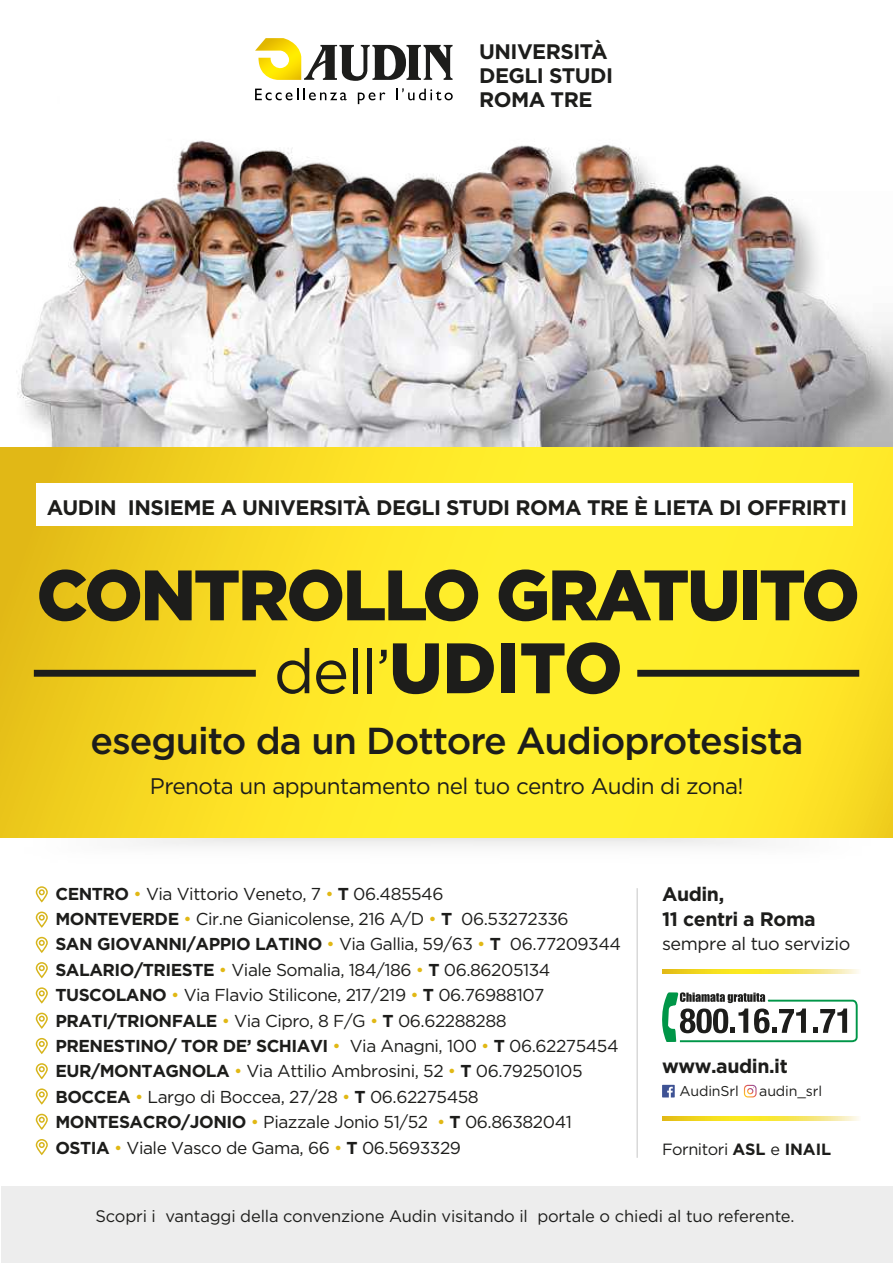
<style>
.page{position:relative;width:893px;height:1263px;background:#fff}
.page>*{position:absolute;margin:0;border:0;box-sizing:border-box;transform-origin:0 0}
.t1{font:900 71.25px "Gotham";letter-spacing:-.03em;color:#1d1d1b}
.t2{font:62.1px "Gotham";color:#1d1d1b}
.t3{font:500 37.5px "Gotham";letter-spacing:-.025em;color:#1d1d1b}
.t4{font:22.5px "Gotham";letter-spacing:-.025em;color:#1d1d1b}
.t5{font:700 21px/24px "Gotham";letter-spacing:-.025em;color:#1d1d1b}
.t6{font:700 19.5px/25.5px "Gotham";letter-spacing:-.02em;color:#1d1d1b}
.t7{font:18px "Gotham";letter-spacing:-.02em;color:#1d1d1b}
.t8{font:17.25px/25.3px "Gotham";letter-spacing:-.025em;color:#1d1d1b}
.t9{font:16.65px "Gotham";letter-spacing:-.01em;color:#1d1d1b}
.t10{font:16.2px "Gotham";letter-spacing:-.025em;color:#1d1d1b}
.t11{font:14.25px "Gotham";letter-spacing:-.01em;color:#1d1d1b}
.s1{font-weight:900;font-size:71.25px}
.s2{font-weight:700}
.s3{color:#e1b815}
</style>
<div class="page">
<div style="left:1px;top:1187px;width:892px;height:76px;background:#ededed"></div>
<svg style="left:662px;top:992px;width:196px;height:50px"></svg>
<svg style="left:36px;top:886px;width:12px;height:16px"></svg>
<svg style="left:36px;top:911px;width:12px;height:17px"></svg>
<svg style="left:36px;top:937px;width:12px;height:16px"></svg>
<svg style="left:36px;top:962px;width:12px;height:16px"></svg>
<svg style="left:36px;top:987px;width:12px;height:17px"></svg>
<svg style="left:36px;top:1013px;width:12px;height:16px"></svg>
<svg style="left:36px;top:1038px;width:12px;height:16px"></svg>
<svg style="left:36px;top:1063px;width:12px;height:16px"></svg>
<svg style="left:36px;top:1088px;width:12px;height:17px"></svg>
<svg style="left:36px;top:1114px;width:12px;height:16px"></svg>
<svg style="left:36px;top:1139px;width:12px;height:16px"></svg>
<hr style="left:637px;top:888px;width:1px;height:270px;background:#c6c6c6">
<svg style="left:662px;top:969px;width:197px;height:4px"></svg>
<svg style="left:662px;top:1116px;width:197px;height:5px"></svg>
<svg style="left:662px;top:1085px;width:13px;height:12px"></svg>
<svg style="left:744px;top:1085px;width:13px;height:12px"></svg>
<svg style="left:255px;top:38px;width:198px;height:43px"></svg>
<svg style="left:396px;top:88px;width:36px;height:2px"></svg>
<img style="left:1px;top:90px;width:892px;height:358px">
<svg style="left:0;top:448px;width:893px;height:390px;background:#fae226"></svg>
<div style="left:36px;top:484px;width:817px;height:42px;background:#fff"></div>
<div style="left:34px;top:670px;width:222px;height:7px;background:#1d1d1b"></div>
<div style="left:637px;top:670px;width:222px;height:7px;background:#1d1d1b"></div>
<p class="t5" style="left:479px;top:39px;width:136px">UNIVERSITÀ<br>DEGLI STUDI<br>ROMA TRE</p>
<p class="t5" style="left:47px;top:495px;width:802px">AUDIN INSIEME A UNIVERSITÀ DEGLI STUDI ROMA TRE È LIETA DI OFFRIRTI</p>
<h1 class="t1" style="left:37px;top:546px;width:825px">CONTROLLO GRATUITO</h1>
<h2 class="t2" style="left:274px;top:631px;width:350px">dell’<span class="s1">UDITO</span></h2>
<h3 class="t3" style="left:90px;top:716px;width:715px">eseguito da un Dottore Audioprotesista</h3>
<h3 class="t4" style="left:150px;top:772px;width:595px">Prenota un appuntamento nel tuo centro Audin di zona!</h3>
<p class="t8" style="left:55px;top:880px;width:567px"><span class="s2">CENTRO</span> <span class="s3">•</span> Via Vittorio Veneto, 7 <span class="s3">•</span> <span class="s2">T</span> 06.485546<br><span class="s2">MONTEVERDE</span> <span class="s3">•</span> Cir.ne Gianicolense, 216 A/D <span class="s3">•</span> <span class="s2">T</span> 06.53272336<br><span class="s2">SAN GIOVANNI/APPIO LATINO</span> <span class="s3">•</span> Via Gallia, 59/63 <span class="s3">•</span> <span class="s2">T</span> 06.77209344<br><span class="s2">SALARIO/TRIESTE</span> <span class="s3">•</span> Viale Somalia, 184/186 <span class="s3">•</span> <span class="s2">T</span> 06.86205134<br><span class="s2">TUSCOLANO</span> <span class="s3">•</span> Via Flavio Stilicone, 217/219 <span class="s3">•</span> <span class="s2">T</span> 06.76988107<br><span class="s2">PRATI/TRIONFALE</span> <span class="s3">•</span> Via Cipro, 8 F/G <span class="s3">•</span> <span class="s2">T</span> 06.62288288<br><span class="s2">PRENESTINO/ TOR DE’ SCHIAVI</span> <span class="s3">•</span> Via Anagni, 100 <span class="s3">•</span> <span class="s2">T</span> 06.62275454<br><span class="s2">EUR/MONTAGNOLA</span> <span class="s3">•</span> Via Attilio Ambrosini, 52 <span class="s3">•</span> <span class="s2">T</span> 06.79250105<br><span class="s2">BOCCEA</span> <span class="s3">•</span> Largo di Boccea, 27/28 <span class="s3">•</span> <span class="s2">T</span> 06.62275458<br><span class="s2">MONTESACRO/JONIO</span> <span class="s3">•</span> Piazzale Jonio 51/52 <span class="s3">•</span> <span class="s2">T</span> 06.86382041<br><span class="s2">OSTIA</span> <span class="s3">•</span> Viale Vasco de Gama, 66 <span class="s3">•</span> <span class="s2">T</span> 06.5693329</p>
<p class="t6" style="left:662px;top:881px;width:155px">Audin,<br>11 centri a Roma</p>
<p class="t7" style="left:662px;top:932px;width:190px">sempre al tuo servizio</p>
<p class="t6" style="left:662px;top:1053px;width:127px">www.audin.it</p>
<p class="t11" style="left:679px;top:1082px;width:61px">AudinSrl</p>
<p class="t11" style="left:759px;top:1082px;width:64px">audin_srl</p>
<p class="t10" style="left:662px;top:1139px;width:171px">Fornitori <span class="s2">ASL</span> e <span class="s2">INAIL</span></p>
<p class="t9" style="left:95px;top:1205px;width:700px">Scopri i vantaggi della convenzione Audin visitando il portale o chiedi al tuo referente.</p>
</div>
